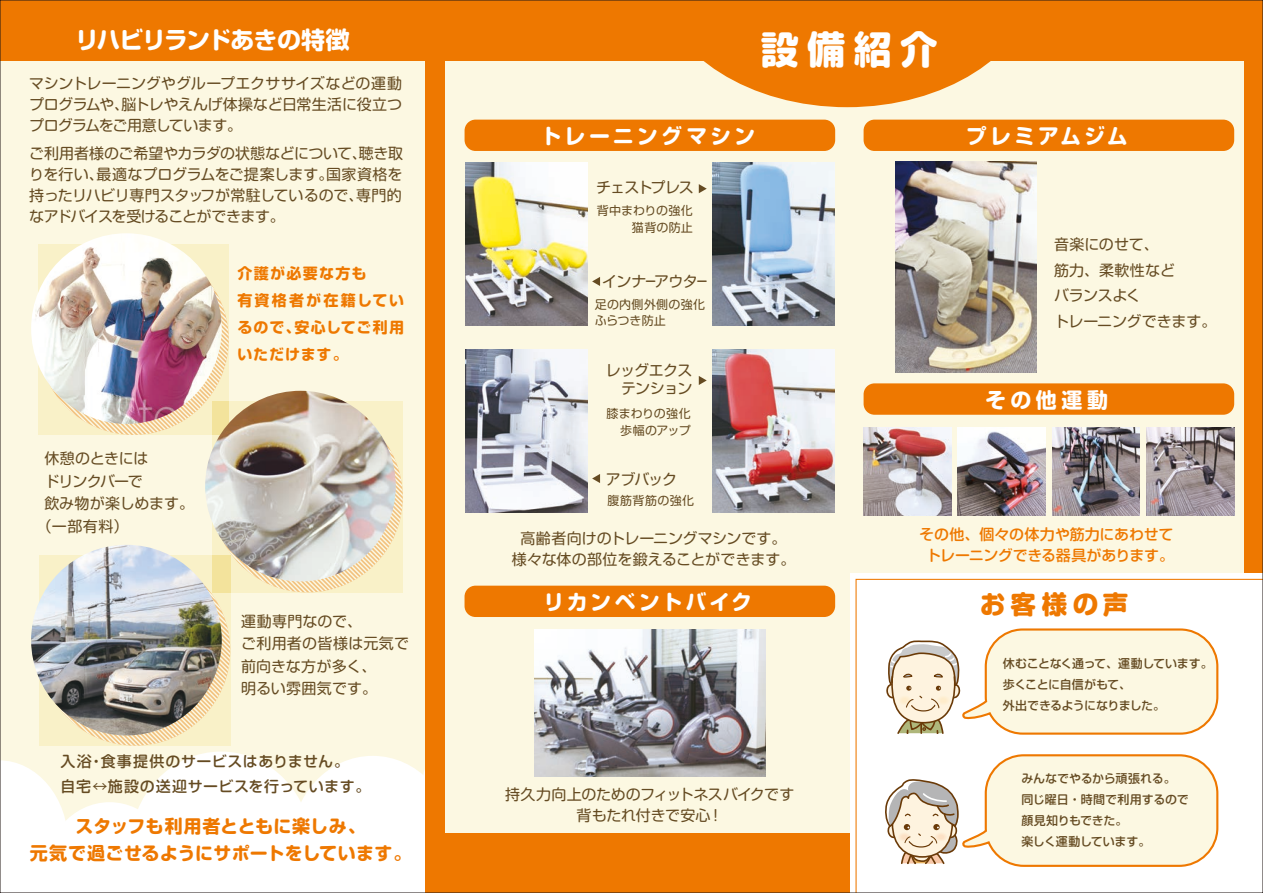
<style>
.page{position:relative;width:1263px;height:893px;background:#fcf8e2}
.page>*{position:absolute;margin:0;border:0;box-sizing:border-box;transform-origin:0 0}
.t1{font:800 38.1px "Soft Go Std";color:#fff}
.t2{font:800 25.5px "Soft Go Std";letter-spacing:.21em;color:#ee7800}
.t3{font:700 24px "Soft Go Std";letter-spacing:-.05em;color:#fff}
.t4{font:700 21px "Soft Go Std";letter-spacing:.14em;color:#fff}
.t5{font:700 18px/27px "Soft Go Std";letter-spacing:.02em;color:#ee7800;text-align:center}
.t6{font:15px/21px "Soft Go Std";letter-spacing:-.02em;color:#654b22;text-align:justify}
.t7{font:500 15px/25px "Soft Go Std";letter-spacing:.035em;color:#654b22}
.t8{font:15px/22.5px "Soft Go Std";letter-spacing:.02em;color:#654b22}
.t9{font:15px/21px "Soft Go Std";color:#654b22;text-align:center}
.t10{font:700 15px/27px "Soft Go Std";letter-spacing:.085em;color:#ee7800}
.t11{font:500 15px/21px "Soft Go Std";letter-spacing:-.01em;color:#ee7800;text-align:center}
.t12{font:15px "Soft Go Std";letter-spacing:-.07em;color:#654b22}
.t13{font:15px/18px "Soft Go Std";letter-spacing:-.06em;color:#654b22;text-align:right}
.t14{font:15px "Soft Go Std";letter-spacing:-.055em;color:#654b22}
.t15{font:500 12px/21px "Soft Go Std";letter-spacing:-.01em;color:#654b22}
.t16{font:500 12px/21px "Soft Go Std";letter-spacing:-.03em;color:#654b22}
.t17{font:12px/16.5px "Soft Go Std";letter-spacing:.02em;color:#654b22;text-align:right}
.t18{font:12px/16.5px "Soft Go Std";color:#654b22;text-align:right}
.t19{font:12px "Soft Go Std";letter-spacing:.04em;color:#654b22}
.s1{font-family:"Koz Go Pr 6 N";font-weight:400}
</style>
<div class="page">
<svg style="left:2px;top:244px;width:423px;height:647px"></svg>
<img style="left:31px;top:545px;width:191px;height:190px;border-radius:95px">
<div style="left:0;top:0;width:1263px;height:60px;background:#ee7800"></div>
<div style="left:440px;top:834px;width:823px;height:59px;background:#ee7800"></div>
<div style="left:1244px;top:34px;width:19px;height:858px;background:#ee7800"></div>
<svg style="left:656px;top:60px;width:382px;height:47px"></svg>
<div style="left:850px;top:573px;width:413px;height:320px;background:#fff"></div>
<svg style="left:855px;top:578px;width:406px;height:313px"></svg>
<div style="left:465px;top:120px;width:370px;height:31px;background:#ee7800;border-radius:11px"></div>
<div style="left:863px;top:383px;width:371px;height:32px;background:#ee7800;border-radius:11px"></div>
<svg style="left:885px;top:627px;width:334px;height:109px"></svg>
<svg style="left:885px;top:753px;width:334px;height:115px"></svg>
<div style="left:425px;top:33px;width:19px;height:860px;background:#ee7800"></div>
<div style="left:464px;top:586px;width:371px;height:31px;background:#ee7800;border-radius:11px"></div>
<img style="left:534px;top:629px;width:232px;height:147px">
<img style="left:896px;top:161px;width:141px;height:212px">
<div style="left:863px;top:120px;width:371px;height:31px;background:#ee7800;border-radius:11px"></div>
<svg style="left:592px;top:277px;width:8px;height:9px"></svg>
<svg style="left:592px;top:474px;width:8px;height:9px"></svg>
<svg style="left:699px;top:184px;width:8px;height:9px"></svg>
<svg style="left:699px;top:376px;width:8px;height:9px"></svg>
<img style="left:1146px;top:428px;width:88px;height:87px">
<img style="left:863px;top:428px;width:88px;height:87px">
<img style="left:1052px;top:428px;width:88px;height:87px">
<img style="left:958px;top:428px;width:87px;height:87px">
<img style="left:465px;top:163px;width:122px;height:163px">
<img style="left:713px;top:163px;width:121px;height:163px">
<img style="left:713px;top:350px;width:121px;height:163px">
<img style="left:465px;top:350px;width:122px;height:163px">
<h3 class="t3" style="left:75px;top:22px;width:276px">リハビリランドあきの特徴</h3>
<p class="t6" style="left:29px;top:72px;width:375px">マシントレーニングやグループエクササイズなどの運動プログラムや、脳トレやえんげ体操など日常生活に役立つプログラムをご用意しています。</p>
<p class="t6" style="left:29px;top:141px;width:375px">ご利用者様のご希望やカラダの状態などについて、聴き取りを行い、最適なプログラムをご提案します。国家資格を持ったリハビリ専門スタッフが常駐しているので、専門的なアドバイスを受けることができます。</p>
<p class="t6" style="left:44px;top:447px;width:106px">休憩のときには</p>
<p class="t12" style="left:44px;top:470px;width:100px">ドリンクバーで</p>
<p class="t6" style="left:44px;top:492px;width:151px">飲み物が楽しめます。</p>
<p class="t6" style="left:37px;top:514px;width:93px">（一部有料）</p>
<p class="t10" style="left:237px;top:259px;width:168px">介護が必要な方も<br>有資格者が在籍しているので、安心してご利用いただけます。</p>
<p class="t8" style="left:241px;top:608px;width:170px">運動専門なので、<br>ご利用者の皆様は元気で前向きな方が多く、<br>明るい雰囲気です。</p>
<p class="t7" style="left:61px;top:747px;width:311px">入浴・食事提供のサービスはありません。<br>自宅<span class="s1">↔</span>施設の送迎サービスを行っています。</p>
<p class="t5" style="left:30px;top:811px;width:383px">スタッフも利用者とともに楽しみ、<br>元気で過ごせるようにサポートをしています。</p>
<h1 class="t1" style="left:761px;top:22px;width:179px">設備紹介</h1>
<h3 class="t4" style="left:540px;top:121px;width:216px">トレーニングマシン</h3>
<p class="t12" style="left:596px;top:177px;width:99px">チェストプレス</p>
<p class="t17" style="left:597px;top:201px;width:98px">背中まわりの強化猫背の防止</p>
<p class="t14" style="left:602px;top:270px;width:107px">インナーアウター</p>
<p class="t17" style="left:595px;top:295px;width:112px;text-align:left">足の内側外側の強化ふらつき防止</p>
<p class="t13" style="left:606px;top:360px;width:88px">レッグエクステンション</p>
<p class="t18" style="left:606px;top:404px;width:86px">膝まわりの強化歩幅のアップ</p>
<p class="t6" style="left:606px;top:468px;width:73px">アブバック</p>
<p class="t19" style="left:607px;top:492px;width:88px">腹筋背筋の強化</p>
<h3 class="t4" style="left:966px;top:121px;width:163px">プレミアムジム</h3>
<p class="t6" style="left:1054px;top:231px;width:164px;line-height:25.5px;text-align:left">音楽にのせて、<br>筋力、柔軟性など<br>バランスよく<br>トレーニングできます。</p>
<h3 class="t4" style="left:985px;top:385px;width:124px">その他運動</h3>
<p class="t9" style="left:512px;top:526px;width:285px">高齢者向けのトレーニングマシンです。様々な体の部位を鍛えることができます。</p>
<p class="t11" style="left:919px;top:523px;width:257px">その他、個々の体力や筋力にあわせてトレーニングできる器具があります。</p>
<h3 class="t4" style="left:543px;top:587px;width:210px">リカンベントバイク</h3>
<h2 class="t2" style="left:980px;top:586px;width:150px">お客様の声</h2>
<p class="t6" style="left:505px;top:783px;width:291px;text-align:center">持久力向上のためのフィットネスバイクです背もたれ付きで安心！</p>
<p class="t16" style="left:1003px;top:651px;width:211px">休むことなく通って、運動しています。歩くことに自信がもて、<br>外出できるようになりました。</p>
<p class="t15" style="left:1021px;top:767px;width:169px">みんなでやるから頑張れる。同じ曜日・時間で利用するので顔見知りもできた。<br>楽しく運動しています。</p>
</div>
